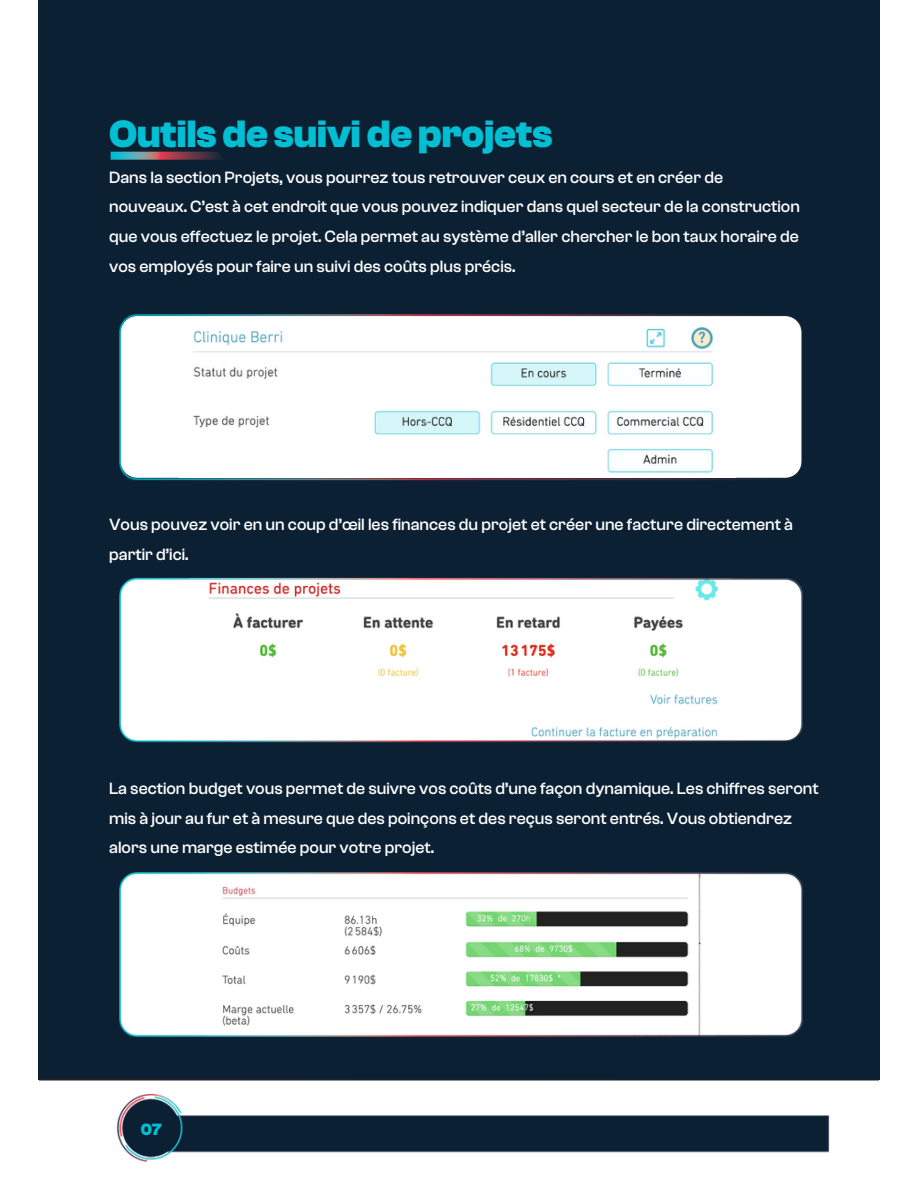
<style>
.page{position:relative;width:918px;height:1188px;background:#fff}
.page>*{position:absolute;margin:0;border:0;box-sizing:border-box;transform-origin:0 0}
.t1{font:700 39.45px "Clash Grotesk";color:#03bfd3}
.t2{font:500 16.95px/29.7px "Clash Grotesk";color:#fff}
.t3{font:700 16.95px "Clash Grotesk";color:#03bfd3}
</style>
<div class="page">
<div style="left:39px;top:0;width:840px;height:1081px;background:#0c2034"></div>
<img style="left:119px;top:315px;width:684px;height:165px">
<img style="left:179px;top:319px;width:556px;height:159px">
<img style="left:119px;top:577px;width:684px;height:166px">
<img style="left:111px;top:151px;width:115px;height:9px">
<img style="left:119px;top:872px;width:684px;height:164px">
<img style="left:117px;top:1093px;width:713px;height:69px">
<p class="t1" style="left:109px;top:112px;width:445px">Outils de suivi de projets</p>
<p class="t2" style="left:109px;top:162px;width:692px">Dans la section Projets, vous pourrez tous retrouver ceux en cours et en créer de nouveaux. C’est à cet endroit que vous pouvez indiquer dans quel secteur de la construction que vous effectuez le projet. Cela permet au système d’aller chercher le bon taux horaire de vos employés pour faire un suivi des coûts plus précis.</p>
<p class="t2" style="left:109px;top:510px;width:686px">Vous pouvez voir en un coup d’œil les finances du projet et créer une facture directement à partir d’ici.</p>
<h1 class="t2" style="left:109px;top:774px;width:711px">La section budget vous permet de suivre vos coûts d’une façon dynamique. Les chiffres seront mis à jour au fur et à mesure que des poinçons et des reçus seront entrés. Vous obtiendrez alors une marge estimée pour votre projet.</h1>
<p class="t3" style="left:141px;top:1120px;width:22px">07</p>
</div>
